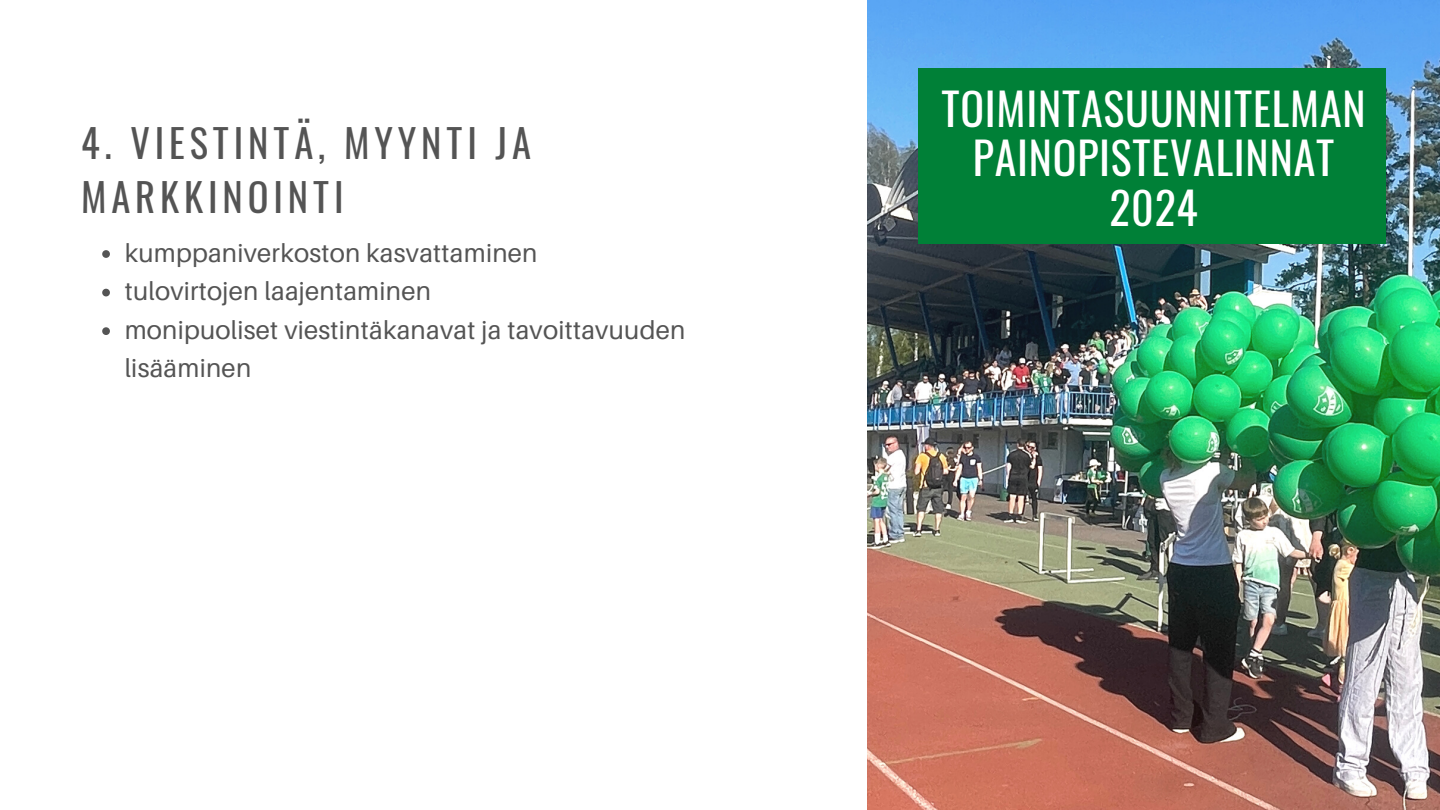
<style>
.page{position:relative;width:1440px;height:810px;background:#fff}
.page>*{position:absolute;margin:0;border:0;box-sizing:border-box;transform-origin:0 0}
.t1{font:44px/49.5px "Oswald";letter-spacing:.02em;color:#fff;text-align:center}
.t2{font:38.6px/54px "Oswald";letter-spacing:.125em;color:#545454}
.t3{font:25.7px/38.6px "Aileron";letter-spacing:.01em;color:#545454}
</style>
<div class="page">
<img style="left:867px;top:0;width:573px;height:810px">
<div style="left:918px;top:68px;width:467px;height:175px;background:#008037"></div>
<svg style="left:102px;top:250px;width:8px;height:8px"></svg>
<svg style="left:102px;top:289px;width:8px;height:7px"></svg>
<svg style="left:102px;top:327px;width:8px;height:8px"></svg>
<p class="t2" style="left:81px;top:114px;width:452px">4. VIESTINTÄ, MYYNTI JA<br>MARKKINOINTI</p>
<p class="t3" style="left:125px;top:233px;width:414px">kumppaniverkoston kasvattaminen</p>
<p class="t3" style="left:125px;top:271px;width:308px">tulovirtojen laajentaminen</p>
<p class="t3" style="left:125px;top:310px;width:562px">monipuoliset viestintäkanavat ja tavoittavuuden lisääminen</p>
<p class="t1" style="left:941px;top:82px;width:426px">TOIMINTASUUNNITELMAN<br>PAINOPISTEVALINNAT<br>2024</p>
</div>
